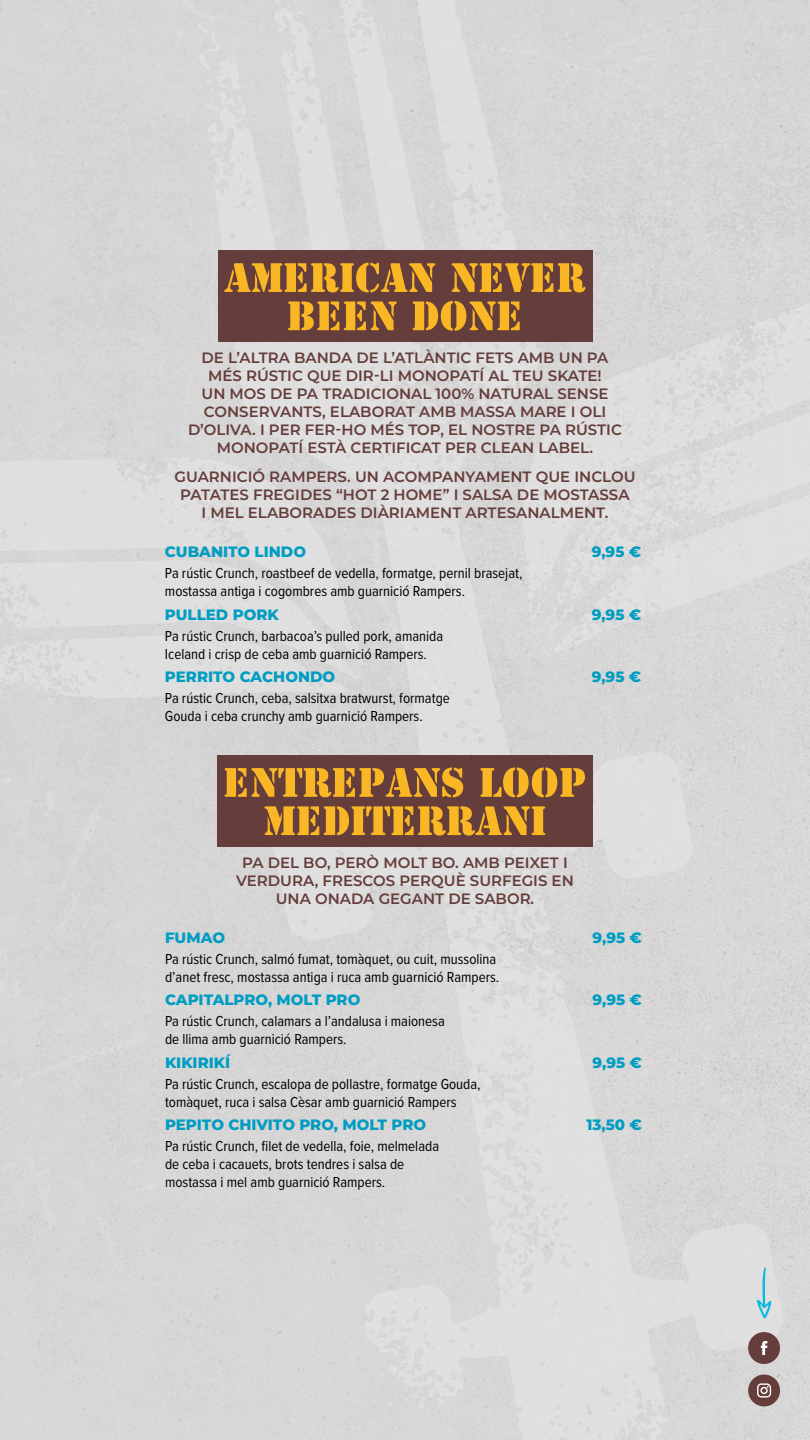
<style>
.page{position:relative;width:810px;height:1440px;background:#d8d7d7}
.page>*{position:absolute;margin:0;border:0;box-sizing:border-box;transform-origin:0 0}
.t1{font:52.5px/38.2px "Stencil";color:#fab725;text-align:center}
.t2{font:15px/18px "Proxima Nova Cond";color:#000}
.t3{font:600 15px/18px "Montserrat";color:#653d3b;text-align:center}
.t4{font:800 15px "Montserrat";color:#009dc3}
</style>
<div class="page">
<div style="left:748px;top:1375px;width:32px;height:31px;background:#653d3b;border-radius:50%"></div>
<svg style="left:757px;top:1383px;width:14px;height:15px"></svg>
<div style="left:748px;top:1332px;width:32px;height:32px;background:#653d3b;border-radius:50%"></div>
<svg style="left:761px;top:1341px;width:6px;height:14px"></svg>
<svg style="left:757px;top:1267px;width:14px;height:52px"></svg>
<div style="left:218px;top:250px;width:374px;height:92px;background:#653d3b"></div>
<div style="left:217px;top:755px;width:376px;height:92px;background:#653d3b"></div>
<h1 class="t1" style="left:224px;top:256px;width:363px">AMERICAN NEVER<br>BEEN DONE</h1>
<p class="t3" style="left:188px;top:348px;width:435px">DE L’ALTRA BANDA DE L’ATLÀNTIC FETS AMB UN PA MÉS RÚSTIC QUE DIR-LI MONOPATÍ AL TEU SKATE!<br>UN MOS DE PA TRADICIONAL 100% NATURAL SENSE CONSERVANTS, ELABORAT AMB MASSA MARE I OLI D’OLIVA. I PER FER-HO MÉS TOP, EL NOSTRE PA RÚSTIC MONOPATÍ ESTÀ CERTIFICAT PER CLEAN LABEL.</p>
<p class="t3" style="left:174px;top:467px;width:463px">GUARNICIÓ RAMPERS. UN ACOMPANYAMENT QUE INCLOU<br>PATATES FREGIDES “HOT 2 HOME” I SALSA DE MOSTASSA<br>I MEL ELABORADES DIÀRIAMENT ARTESANALMENT.</p>
<p class="t4" style="left:165px;top:541px;width:143px">CUBANITO LINDO</p>
<p class="t4" style="left:592px;top:541px;width:51px">9,95 €</p>
<p class="t2" style="left:165px;top:564px;width:359px">Pa rústic Crunch, roastbeef de vedella, formatge, pernil brasejat, mostassa antiga i cogombres amb guarnició Rampers.</p>
<p class="t4" style="left:165px;top:604px;width:115px">PULLED PORK</p>
<p class="t4" style="left:592px;top:604px;width:51px">9,95 €</p>
<p class="t2" style="left:165px;top:626px;width:280px">Pa rústic Crunch, barbacoa’s pulled pork, amanida<br>Iceland i crisp de ceba amb guarnició Rampers.</p>
<p class="t4" style="left:165px;top:666px;width:172px">PERRITO CACHONDO</p>
<p class="t4" style="left:592px;top:666px;width:51px">9,95 €</p>
<p class="t2" style="left:165px;top:688px;width:286px">Pa rústic Crunch, ceba, salsitxa bratwurst, formatge<br>Gouda i ceba crunchy amb guarnició Rampers.</p>
<h1 class="t1" style="left:223px;top:760px;width:365px">ENTREPANS LOOP<br>MEDITERRANI</h1>
<p class="t3" style="left:236px;top:853px;width:339px">PA DEL BO, PERÒ MOLT BO. AMB PEIXET I<br>VERDURA, FRESCOS PERQUÈ SURFEGIS EN<br>UNA ONADA GEGANT DE SABOR.</p>
<p class="t4" style="left:165px;top:927px;width:62px">FUMAO</p>
<p class="t4" style="left:593px;top:927px;width:51px">9,95 €</p>
<p class="t2" style="left:165px;top:949px;width:336px">Pa rústic Crunch, salmó fumat, tomàquet, ou cuit, mussolina d’anet fresc, mostassa antiga i ruca amb guarnició Rampers.</p>
<p class="t4" style="left:165px;top:989px;width:197px">CAPITALPRO, MOLT PRO</p>
<p class="t4" style="left:593px;top:989px;width:51px">9,95 €</p>
<p class="t2" style="left:165px;top:1012px;width:281px">Pa rústic Crunch, calamars a l’andalusa i maionesa de llima amb guarnició Rampers.</p>
<p class="t4" style="left:165px;top:1051px;width:67px">KIKIRIKÍ</p>
<p class="t4" style="left:593px;top:1051px;width:51px">9,95 €</p>
<p class="t2" style="left:165px;top:1074px;width:317px">Pa rústic Crunch, escalopa de pollastre, formatge Gouda, tomàquet, ruca i salsa Cèsar amb guarnició Rampers</p>
<p class="t4" style="left:165px;top:1114px;width:263px">PEPITO CHIVITO PRO, MOLT PRO</p>
<p class="t4" style="left:586px;top:1114px;width:57px">13,50 €</p>
<p class="t2" style="left:165px;top:1136px;width:276px">Pa rústic Crunch, filet de vedella, foie, melmelada de ceba i cacauets, brots tendres i salsa de mostassa i mel amb guarnició Rampers.</p>
</div>
